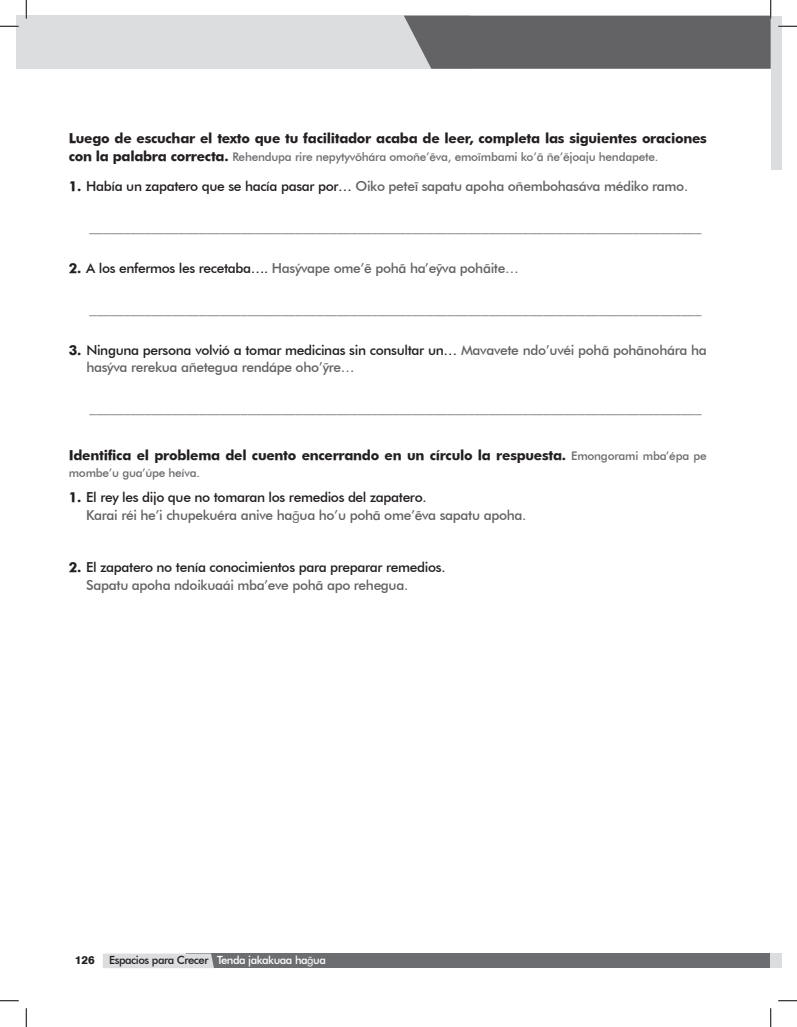
<style>
.page{position:relative;width:797px;height:1027px;background:#fff}
.page>*{position:absolute;margin:0;border:0;box-sizing:border-box;transform-origin:0 0}
.t1{font:13.75px/17.5px "Futura G";letter-spacing:-.025em;color:#636366}
.t2{font:13.75px "Futura G";color:#939598}
.t3{font:13.75px "Futura G Bold";letter-spacing:-.02em;color:#231f20}
.t4{font:13.75px/17.5px "Futura G";letter-spacing:-.025em;color:#231f20}
.t5{font:11.88px "Futura G";letter-spacing:-.02em;color:#6c6d70}
.t6{font:11.25px "Futura G";letter-spacing:-.04em;color:#231f20}
.t7{font:800 11.25px "Swiss 721 BT";color:#231f20}
.s1{font-family:"Futura G Bold";font-size:13.75px;color:#231f20}
.s2{font-family:"Futura G Bold";color:#231f20}
.s3{color:#231f20}
.s4{font-family:"Futura G";font-size:11.88px;color:#6c6d70}
.s5{font-family:"Futura G Bold"}
.s6{color:#636366}
.s7{color:#fff}
</style>
<div class="page">
<div style="left:186px;top:953px;width:584px;height:15px;background:#6c6d70"></div>
<div style="left:770px;top:953px;width:11px;height:15px;background:#dcdddf"></div>
<svg style="left:103px;top:953px;width:111px;height:15px;background:#dadbdd"></svg>
<div style="left:16px;top:16px;width:453px;height:53px;background:#dcdddf"></div>
<div style="left:770px;top:16px;width:11px;height:153px;background:#dcdddf"></div>
<svg style="left:0;top:25px;width:19px;height:2px"></svg>
<svg style="left:778px;top:25px;width:19px;height:2px"></svg>
<svg style="left:0;top:1000px;width:19px;height:1px"></svg>
<svg style="left:778px;top:1000px;width:19px;height:1px"></svg>
<svg style="left:25px;top:0;width:2px;height:19px"></svg>
<svg style="left:25px;top:1008px;width:2px;height:19px"></svg>
<svg style="left:404px;top:0;width:367px;height:69px"></svg>
<svg style="left:770px;top:1008px;width:1px;height:19px"></svg>
<p class="t3" style="left:69px;top:130px;width:639px">Luego de escuchar el texto que tu facilitador acaba de leer, completa las siguientes oraciones</p>
<p class="t5" style="left:69px;top:149px;width:591px"><span class="s1">con la palabra correcta.</span> Rehendupa rire nepytyvöhára omoñe’ëva, emoïmbami ko’ä ñe’ëjoaju hendapete.</p>
<p class="t1" style="left:69px;top:177px;width:621px"><span class="s2">1.</span> <span class="s3">Había un zapatero que se hacía pasar por…</span> Oiko peteï sapatu apoha oñembohasáva médiko ramo.</p>
<p class="t2" style="left:89px;top:217px;width:613px">_________________________________________________________________________________________</p>
<p class="t1" style="left:69px;top:259px;width:451px"><span class="s2">2.</span> <span class="s3">A los enfermos les recetaba….</span> Hasývape ome’ë pohä ha’eÿva pohäite…</p>
<p class="t2" style="left:89px;top:299px;width:613px">_________________________________________________________________________________________</p>
<p class="t1" style="left:86px;top:341px;width:622px;text-indent:-18px"><span class="s2">3.</span> <span class="s3">Ninguna persona volvió a tomar medicinas sin consultar un…</span> Mavavete ndo’uvéi pohä pohänohára ha hasýva rerekua añetegua rendápe oho’ÿre…</p>
<p class="t2" style="left:89px;top:399px;width:613px">_________________________________________________________________________________________</p>
<p class="t3" style="left:69px;top:447px;width:639px">Identifica el problema del cuento encerrando en un círculo la respuesta. <span class="s4">Emongorami mba’épa pe</span></p>
<p class="t5" style="left:69px;top:466px;width:133px">mombe’u gua’úpe heíva.</p>
<p class="t1" style="left:86px;top:489px;width:441px;text-indent:-18px"><span class="s2">1.</span> <span class="s3">El rey les dijo que no tomaran los remedios del zapatero.<br></span>Karai réi he’i chupekuéra anive haçua ho’u pohä ome’ëva sapatu apoha.</p>
<p class="t4" style="left:86px;top:559px;width:360px;text-indent:-18px"><span class="s5">2.</span> El zapatero no tenía conocimientos para preparar remedios.<br><span class="s6">Sapatu apoha ndoikuaái mba’eve pohä apo rehegua.</span></p>
<p class="t7" style="left:75px;top:953px;width:21px">126</p>
<p class="t6" style="left:109px;top:953px;width:218px">Espacios para Crecer <span class="s7">Tenda jakakuaa haçua</span></p>
</div>
